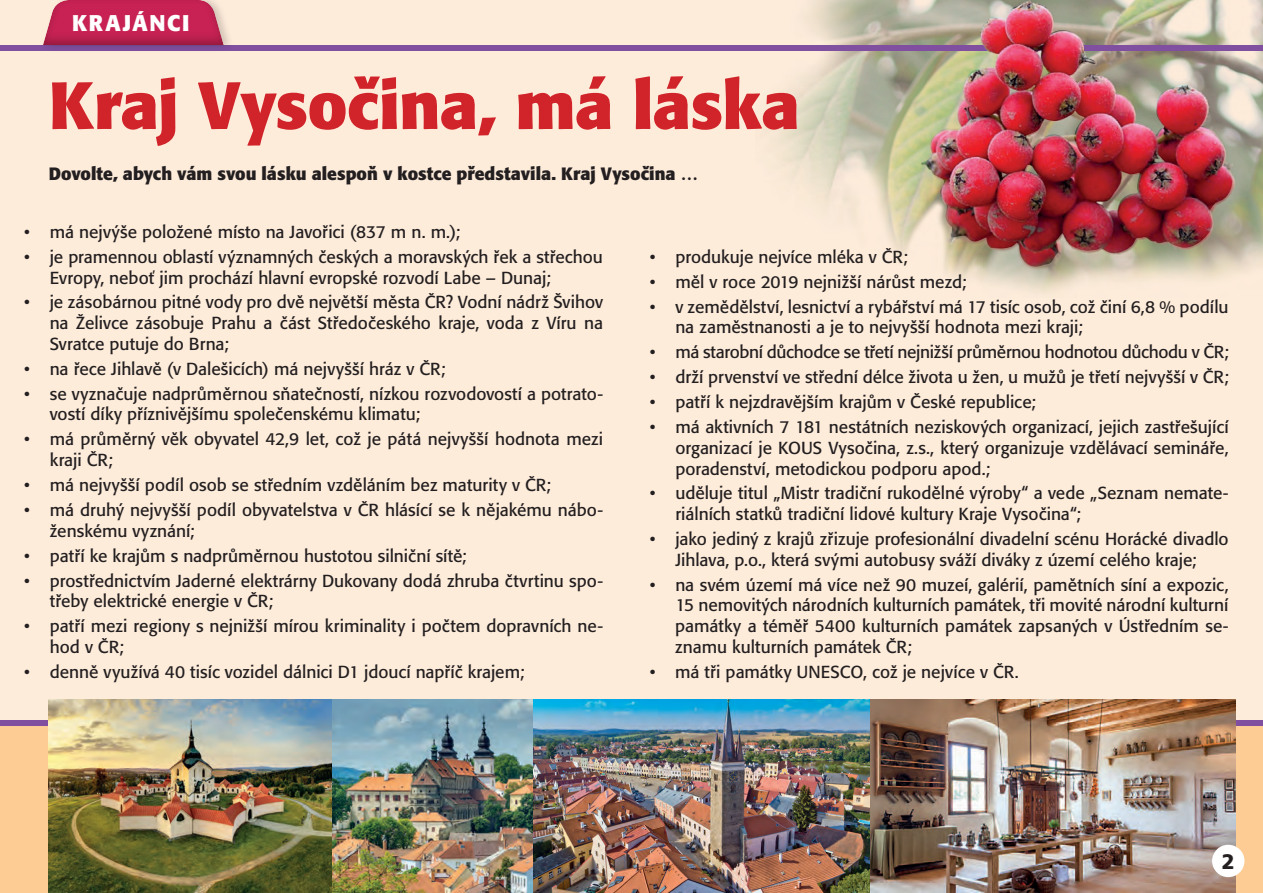
<style>
.page{position:relative;width:1263px;height:893px;background:#feecdb}
.page>*{position:absolute;margin:0;border:0;box-sizing:border-box;transform-origin:0 0}
.t1{font:700 66px "Formata CE";letter-spacing:-.01em;color:#d1232a}
.t2{font:700 22.5px "Formata CE";letter-spacing:.075em;color:#fff}
.t3{font:900 21px "Frutiger LT Pro";color:#231f20}
.t4{font:700 17.7px "Formata CE";color:#231f20}
.t5{font:17.25px/20.7px "Formata CE";color:#231f20}
.t6{font:17.25px "Formata CE";letter-spacing:-.02em;color:#231f20}
</style>
<div class="page">
<div style="left:0;top:726px;width:1263px;height:167px;background:#fdcc95"></div>
<img style="left:770px;top:0;width:493px;height:292px">
<div style="left:0;top:45px;width:1263px;height:6px;background:#804fa0"></div>
<div style="left:0;top:720px;width:1263px;height:6px;background:#804fa0"></div>
<div style="left:41px;top:0;width:193px;height:52px;background:#231f20;opacity:.2"></div>
<div style="left:42px;top:0;width:184px;height:46px;background:#231f20;opacity:.34"></div>
<img style="left:48px;top:699px;width:1187px;height:194px">
<img style="left:921px;top:4px;width:122px;height:263px">
<div style="left:1212px;top:845px;width:32px;height:32px;background:#fff;border-radius:50%"></div>
<h2 class="t2" style="left:72px;top:10px;width:119px">KRAJÁNCI</h2>
<h1 class="t1" style="left:49px;top:68px;width:752px">Kraj Vysočina, má láska</h1>
<p class="t4" style="left:49px;top:164px;width:651px">Dovolte, abych vám svou lásku alespoň v kostce představila. Kraj Vysočina …</p>
<p class="t5" style="left:24px;top:222px;width:437px">• má nejvýše položené místo na Javořici (837 m n. m.);</p>
<p class="t5" style="left:50px;top:247px;width:555px;text-indent:-25px">• je pramennou oblastí významných českých a moravských řek a střechou<br>Evropy, neboť jim prochází hlavní evropské rozvodí Labe – Dunaj;</p>
<p class="t5" style="left:50px;top:292px;width:555px;text-align:justify;text-indent:-26px">• je zásobárnou pitné vody pro dvě největší města ČR? Vodní nádrž Švihov na Želivce zásobuje Prahu a část Středočeského kraje, voda z Víru na Svratce putuje do Brna;</p>
<p class="t5" style="left:24px;top:359px;width:423px">• na řece Jihlavě (v Dalešicích) má nejvyšší hráz v ČR;</p>
<p class="t5" style="left:50px;top:384px;width:555px;text-indent:-26px">• se vyznačuje nadprůměrnou sňatečností, nízkou rozvodovostí a potrato&shy;vostí díky příznivějšímu společenskému klimatu;</p>
<p class="t5" style="left:50px;top:429px;width:555px;text-indent:-26px">• má průměrný věk obyvatel 42,9 let, což je pátá nejvyšší hodnota mezi kraji ČR;</p>
<p class="t5" style="left:24px;top:475px;width:528px">• má nejvyšší podíl osob se středním vzděláním bez maturity v ČR;</p>
<p class="t5" style="left:50px;top:500px;width:555px;text-indent:-25px">• má druhý nejvyšší podíl obyvatelstva v ČR hlásící se k nějakému nábo&shy;ženskému vyznání;</p>
<p class="t5" style="left:24px;top:546px;width:444px">• patří ke krajům s nadprůměrnou hustotou silniční sítě;</p>
<p class="t5" style="left:50px;top:571px;width:555px;text-indent:-26px">• prostřednictvím Jaderné elektrárny Dukovany dodá zhruba čtvrtinu spo&shy;třeby elektrické energie v ČR;</p>
<p class="t5" style="left:50px;top:616px;width:555px;text-indent:-26px">• patří mezi regiony s nejnižší mírou kriminality i počtem dopravních ne&shy;hod v ČR;</p>
<p class="t5" style="left:24px;top:662px;width:502px">• denně využívá 40 tisíc vozidel dálnici D1 jdoucí napříč krajem;</p>
<p class="t5" style="left:650px;top:247px;width:259px">• produkuje nejvíce mléka v ČR;</p>
<p class="t5" style="left:650px;top:272px;width:318px">• měl v roce 2019 nejnižší nárůst mezd;</p>
<p class="t5" style="left:675px;top:297px;width:555px;text-indent:-25px">• v zemědělství, lesnictví a rybářství má 17 tisíc osob, což činí 6,8 % podílu na zaměstnanosti a je to nejvyšší hodnota mezi kraji;</p>
<p class="t6" style="left:650px;top:343px;width:580px">• má starobní důchodce se třetí nejnižší průměrnou hodnotou důchodu v ČR;</p>
<p class="t5" style="left:650px;top:367px;width:580px">• drží prvenství ve střední délce života u žen, u mužů je třetí nejvyšší v ČR;</p>
<p class="t5" style="left:650px;top:392px;width:387px">• patří k nejzdravějším krajům v České republice;</p>
<p class="t5" style="left:675px;top:417px;width:555px;text-align:justify;text-indent:-26px">• má aktivních 7 181 nestátních neziskových organizací, jejich zastřešující organizací je KOUS Vysočina, z.s., který organizuje vzdělávací semináře, poradenství, metodickou podporu apod.;</p>
<p class="t5" style="left:675px;top:483px;width:555px;text-indent:-25px">• uděluje titul „Mistr tradiční rukodělné výroby“ a vede „Seznam nemate&shy;riálních statků tradiční lidové kultury Kraje Vysočina“;</p>
<p class="t5" style="left:650px;top:529px;width:580px;text-align:center">• jako jediný z krajů zřizuje profesionální divadelní scénu Horácké divadlo<br>Jihlava, p.o., která svými autobusy sváží diváky z území celého kraje;</p>
<p class="t5" style="left:675px;top:575px;width:555px;text-align:justify;text-indent:-25px">• na svém území má více než 90 muzeí, galérií, pamětních síní a expozic, 15 nemovitých národních kulturních památek, tři movité národní kulturní památky a téměř 5400 kulturních památek zapsaných v Ústředním se&shy;znamu kulturních památek ČR;</p>
<p class="t5" style="left:650px;top:662px;width:370px">• má tři památky UNESCO, což je nejvíce v ČR.</p>
<p class="t3" style="left:1222px;top:848px;width:14px">2</p>
</div>
